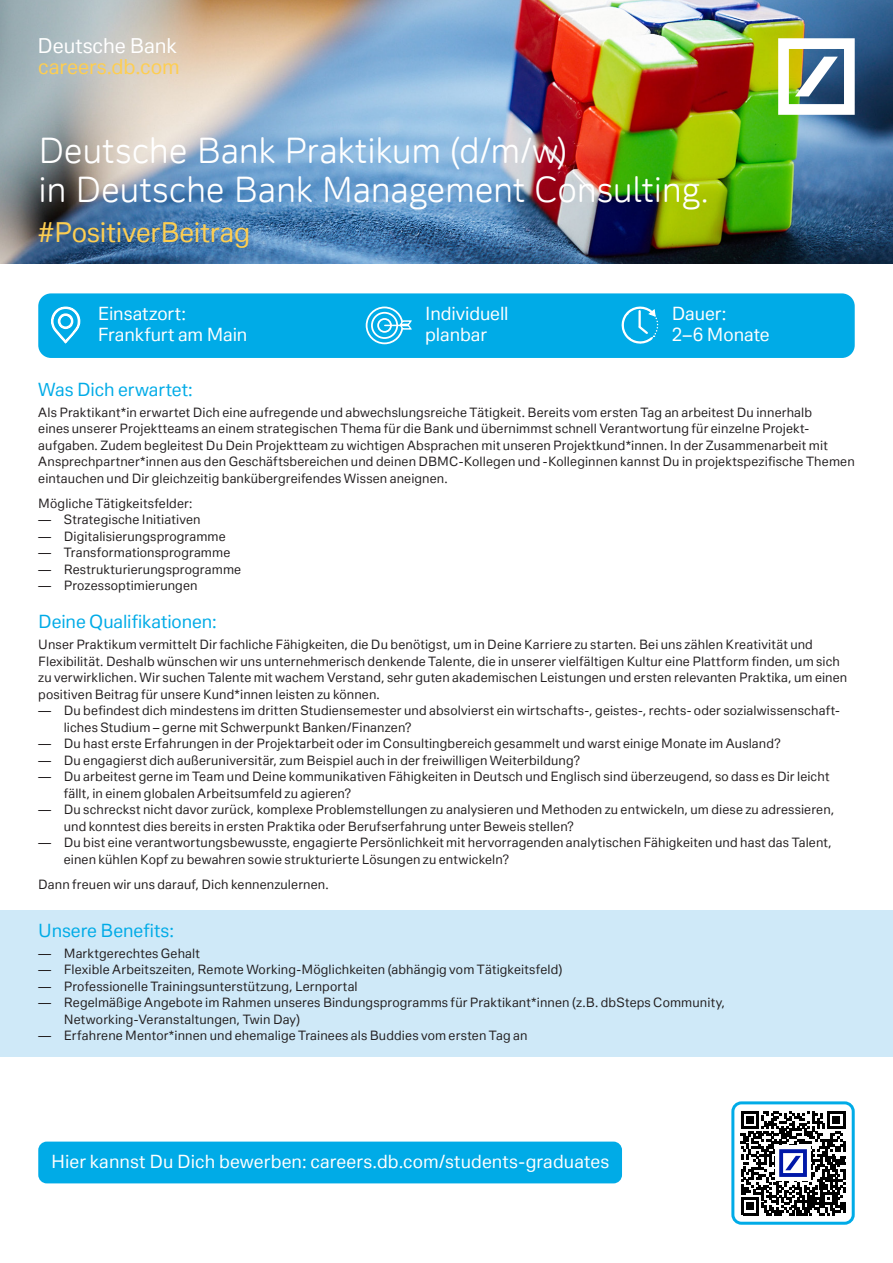
<style>
.page{position:relative;width:893px;height:1263px;background:#fff}
.page>*{position:absolute;margin:0;border:0;box-sizing:border-box;transform-origin:0 0}
.t1{font:34.5px/39px "Deutsche Bank Display";letter-spacing:-.01em;color:#fff}
.t2{font:27px "Deutsche Bank Text";letter-spacing:-.005em;color:#fece51}
.t3{font:20.25px "Deutsche Bank Text";letter-spacing:-.005em;color:#fece51}
.t4{font:20.25px "Deutsche Bank Text";letter-spacing:-.005em;color:#fff}
.t5{font:18px/21.6px "Deutsche Bank Text";color:#fff}
.t6{font:18px "Deutsche Bank Text";letter-spacing:-.005em;color:#00abe7}
.t7{font:12.75px/16.5px "Deutsche Bank Text";letter-spacing:.01em;color:#231f20}
</style>
<div class="page">
<img style="left:0;top:0;width:893px;height:264px">
<svg style="left:778px;top:38px;width:77px;height:77px"></svg>
<div style="left:0;top:911px;width:893px;height:146px;background:#cfe9f8"></div>
<div style="left:38px;top:1141px;width:584px;height:42px;background:#00abe7;border-radius:9px"></div>
<svg style="left:741px;top:1111px;width:104px;height:104px"></svg>
<div style="left:731px;top:1101px;width:124px;height:124px;border:3px solid #00abe7;border-radius:9px"></div>
<div style="left:38px;top:293px;width:817px;height:65px;background:#00abe7;border-radius:13px"></div>
<svg style="left:51px;top:306px;width:30px;height:38px"></svg>
<div style="left:366px;top:307px;width:37px;height:37px;border:2px solid #fff;border-radius:50%"></div>
<div style="left:371px;top:312px;width:27px;height:27px;border:2px solid #fff;border-radius:50%"></div>
<div style="left:377px;top:318px;width:15px;height:15px;border:2px solid #fff;border-radius:50%"></div>
<svg style="left:385px;top:320px;width:27px;height:10px"></svg>
<svg style="left:621px;top:306px;width:38px;height:38px"></svg>
<h3 class="t4" style="left:38px;top:32px;width:141px">Deutsche Bank</h3>
<h3 class="t3" style="left:38px;top:53px;width:143px">careers.db.com</h3>
<h1 class="t1" style="left:38px;top:130px;width:672px">Deutsche Bank Praktikum (d/m/w)<br>in Deutsche Bank Management Consulting.</h1>
<h2 class="t2" style="left:38px;top:214px;width:214px">#PositiverBeitrag</h2>
<h3 class="t5" style="left:98px;top:302px;width:151px">Einsatzort:<br>Frankfurt am Main</h3>
<h3 class="t5" style="left:425px;top:302px;width:85px">Individuell planbar</h3>
<h3 class="t5" style="left:672px;top:302px;width:99px">Dauer:<br>2–6 Monate</h3>
<h3 class="t6" style="left:38px;top:377px;width:156px">Was Dich erwartet:</h3>
<p class="t7" style="left:38px;top:404px;width:818px">Als Praktikant*in erwartet Dich eine aufregende und abwechslungsreiche Tätigkeit. Bereits vom ersten Tag an arbeitest Du innerhalb<br>eines unserer Projektteams an einem strategischen Thema für die Bank und übernimmst schnell Verantwortung für einzelne Projekt&shy;aufgaben. Zudem begleitest Du Dein Projektteam zu wichtigen Absprachen mit unseren Projektkund*innen. In der Zusammenarbeit mit Ansprechpartner*innen aus den Geschäftsbereichen und deinen DBMC-Kollegen und -Kolleginnen kannst Du in projektspezifische Themen eintauchen und Dir gleichzeitig bankübergreifendes Wissen aneignen.</p>
<p class="t7" style="left:38px;top:494px;width:156px">Mögliche Tätigkeitsfelder:</p>
<p class="t7" style="left:38px;top:511px;width:164px">— Strategische Initiativen</p>
<p class="t7" style="left:38px;top:527px;width:189px">— Digitalisierungsprogramme</p>
<p class="t7" style="left:38px;top:544px;width:194px">— Transformationsprogramme</p>
<p class="t7" style="left:38px;top:560px;width:204px">— Restrukturierungsprogramme</p>
<p class="t7" style="left:38px;top:577px;width:161px">— Prozessoptimierungen</p>
<h3 class="t6" style="left:38px;top:610px;width:180px">Deine Qualifikationen:</h3>
<p class="t7" style="left:38px;top:636px;width:811px">Unser Praktikum vermittelt Dir fachliche Fähigkeiten, die Du benötigst, um in Deine Karriere zu starten. Bei uns zählen Kreativität und Flexibilität. Deshalb wünschen wir uns unternehmerisch denkende Talente, die in unserer vielfältigen Kultur eine Plattform finden, um sich zu verwirklichen. Wir suchen Talente mit wachem Verstand, sehr guten akademischen Leistungen und ersten relevanten Praktika, um einen positiven Beitrag für unsere Kund*innen leisten zu können.</p>
<p class="t7" style="left:64px;top:702px;width:777px;text-indent:-26px">— Du befindest dich mindestens im dritten Studiensemester und absolvierst ein wirtschafts-, geistes-, rechts- oder sozialwissenschaft&shy;liches Studium – gerne mit Schwerpunkt Banken/Finanzen?</p>
<p class="t7" style="left:38px;top:735px;width:744px">— Du hast erste Erfahrungen in der Projektarbeit oder im Consultingbereich gesammelt und warst einige Monate im Ausland?</p>
<p class="t7" style="left:38px;top:751px;width:543px">— Du engagierst dich außeruniversitär, zum Beispiel auch in der freiwilligen Weiterbildung?</p>
<p class="t7" style="left:64px;top:768px;width:767px;text-indent:-26px">— Du arbeitest gerne im Team und Deine kommunikativen Fähigkeiten in Deutsch und Englisch sind überzeugend, so dass es Dir leicht fällt, in einem globalen Arbeitsumfeld zu agieren?</p>
<p class="t7" style="left:64px;top:801px;width:772px;text-indent:-26px">— Du schreckst nicht davor zurück, komplexe Problemstellungen zu analysieren und Methoden zu entwickeln, um diese zu adressieren, und konntest dies bereits in ersten Praktika oder Berufserfahrung unter Beweis stellen?</p>
<p class="t7" style="left:64px;top:834px;width:770px;text-indent:-26px">— Du bist eine verantwortungsbewusste, engagierte Persönlichkeit mit hervorragenden analytischen Fähigkeiten und hast das Talent, einen kühlen Kopf zu bewahren sowie strukturierte Lösungen zu entwickeln?</p>
<p class="t7" style="left:38px;top:875px;width:292px">Dann freuen wir uns darauf, Dich kennenzulernen.</p>
<h3 class="t6" style="left:38px;top:918px;width:137px">Unsere Benefits:</h3>
<p class="t7" style="left:38px;top:944px;width:163px">— Marktgerechtes Gehalt</p>
<p class="t7" style="left:38px;top:961px;width:526px">— Flexible Arbeitszeiten, Remote Working-Möglichkeiten (abhängig vom Tätigkeitsfeld)</p>
<p class="t7" style="left:38px;top:977px;width:321px">— Professionelle Trainingsunterstützung, Lernportal</p>
<p class="t7" style="left:64px;top:994px;width:663px;text-indent:-26px">— Regelmäßige Angebote im Rahmen unseres Bindungsprogramms für Praktikant*innen (z.B. dbSteps Community,<br>Networking-Veranstaltungen, Twin Day)</p>
<p class="t7" style="left:38px;top:1027px;width:491px">— Erfahrene Mentor*innen und ehemalige Trainees als Buddies vom ersten Tag an</p>
<h3 class="t5" style="left:51px;top:1150px;width:560px">Hier kannst Du Dich bewerben: careers.db.com/students-graduates</h3>
</div>
